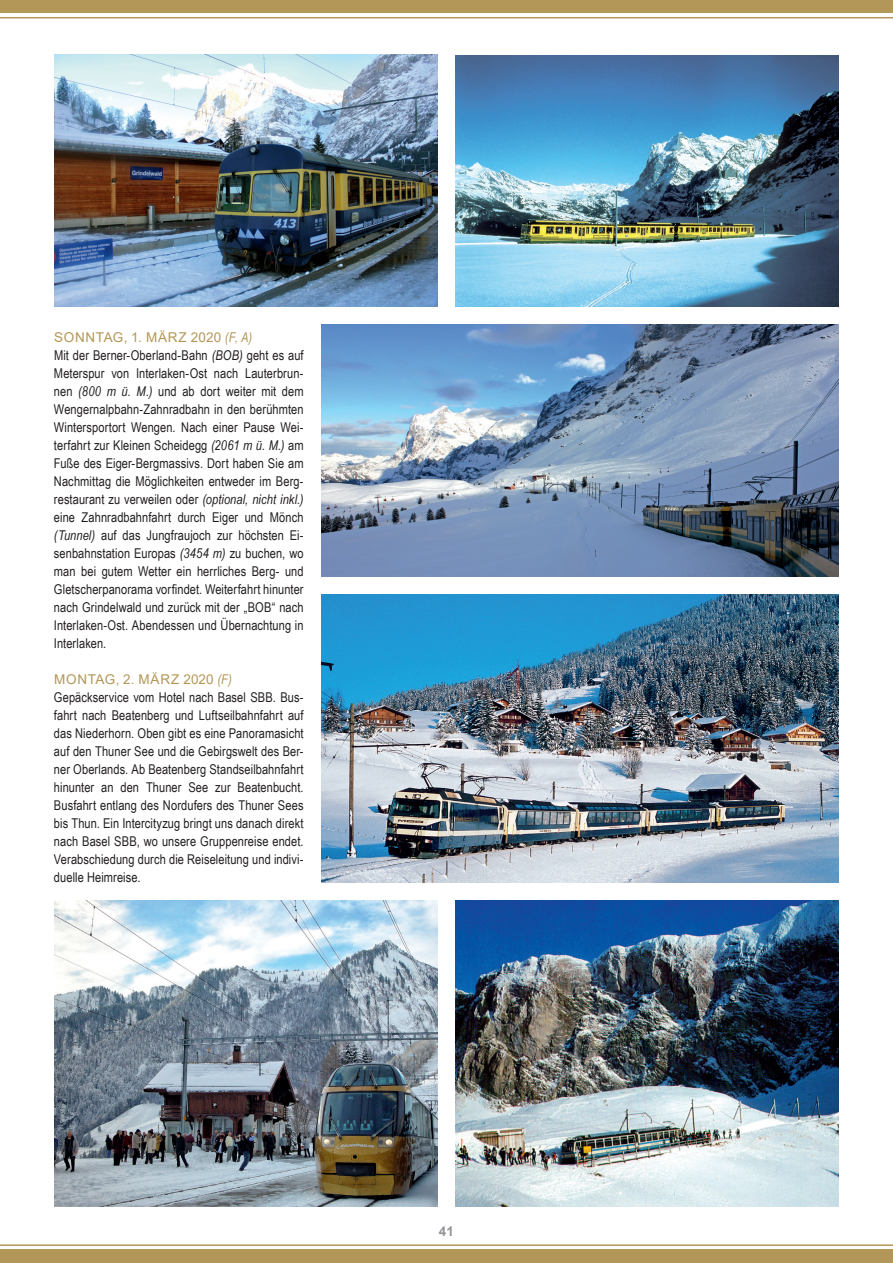
<style>
.page{position:relative;width:893px;height:1263px;background:#fff}
.page>*{position:absolute;margin:0;border:0;box-sizing:border-box;transform-origin:0 0}
.t1{font:13.5px/18px "Arial Narrow";letter-spacing:.005em;color:#231f20;text-align:justify}
.t2{font:13.5px "Arial";letter-spacing:.025em;color:#b39758}
.t3{font:700 13.5px "Arial";color:#939598}
.s1{font-family:"Arial Narrow";font-style:italic}
.s2{font-style:italic}
</style>
<div class="page">
<div style="left:0;top:0;width:893px;height:13px;background:#b39758"></div>
<hr style="left:0;top:17px;width:893px;height:1px;background:#b39758">
<hr style="left:0;top:1244px;width:893px;height:2px;background:#b39758">
<div style="left:0;top:1250px;width:893px;height:13px;background:#b39758"></div>
<img style="left:455px;top:55px;width:384px;height:251px">
<img style="left:455px;top:900px;width:384px;height:306px">
<img style="left:322px;top:594px;width:517px;height:288px">
<img style="left:54px;top:900px;width:383px;height:306px">
<img style="left:54px;top:54px;width:383px;height:252px">
<img style="left:322px;top:324px;width:517px;height:252px">
<p class="t2" style="left:54px;top:328px;width:21px">SONNTAG</p>
<p class="t2" style="left:124px;top:328px;width:130px">, 1. MÄRZ 2020 <span class="s1">(F, A)</span></p>
<p class="t1" style="left:54px;top:346px;width:251px">Mit der Berner-Oberland-Bahn <span class="s2">(BOB)</span> geht es auf Meterspur von Interlaken-Ost nach Lauterbrun&shy;nen <span class="s2">(800 m ü. M.)</span> und ab dort weiter mit dem Wengernalpbahn-Zahnradbahn in den berühmten Wintersportort Wengen. Nach einer Pause Wei&shy;terfahrt zur Kleinen Scheidegg <span class="s2">(2061 m ü. M.)</span> am Fuße des Eiger-Bergmassivs. Dort haben Sie am Nachmittag die Möglichkeiten entweder im Berg&shy;restaurant zu verweilen oder <span class="s2">(optional, nicht inkl.) </span>eine Zahnradbahnfahrt durch Eiger und Mönch <span class="s2">(Tunnel)</span> auf das Jungfraujoch zur höchsten Ei&shy;senbahnstation Europas <span class="s2">(3454 m)</span> zu buchen, wo man bei gutem Wetter ein herrliches Berg- und Gletscherpanorama vorfindet. Weiterfahrt hinunter nach Grindelwald und zurück mit der „BOB“ nach Interlaken-Ost. Abendessen und Übernachtung in Interlaken.</p>
<p class="t2" style="left:54px;top:670px;width:23px">MONTAG</p>
<p class="t2" style="left:116px;top:670px;width:118px">, 2. MÄRZ 2020 <span class="s1">(F)</span></p>
<p class="t1" style="left:54px;top:688px;width:251px">Gepäckservice vom Hotel nach Basel SBB. Bus&shy;fahrt nach Beatenberg und Luftseilbahnfahrt auf das Niederhorn. Oben gibt es eine Panoramasicht auf den Thuner See und die Gebirgswelt des Ber&shy;ner Oberlands. Ab Beatenberg Standseilbahnfahrt hinunter an den Thuner See zur Beatenbucht.<br>Busfahrt entlang des Nordufers des Thuner Sees bis Thun. Ein Intercityzug bringt uns danach direkt nach Basel SBB, wo unsere Gruppenreise endet.<br>Verabschiedung durch die Reiseleitung und indivi&shy;duelle Heimreise.</p>
<p class="t3" style="left:439px;top:1222px;width:17px">41</p>
</div>
